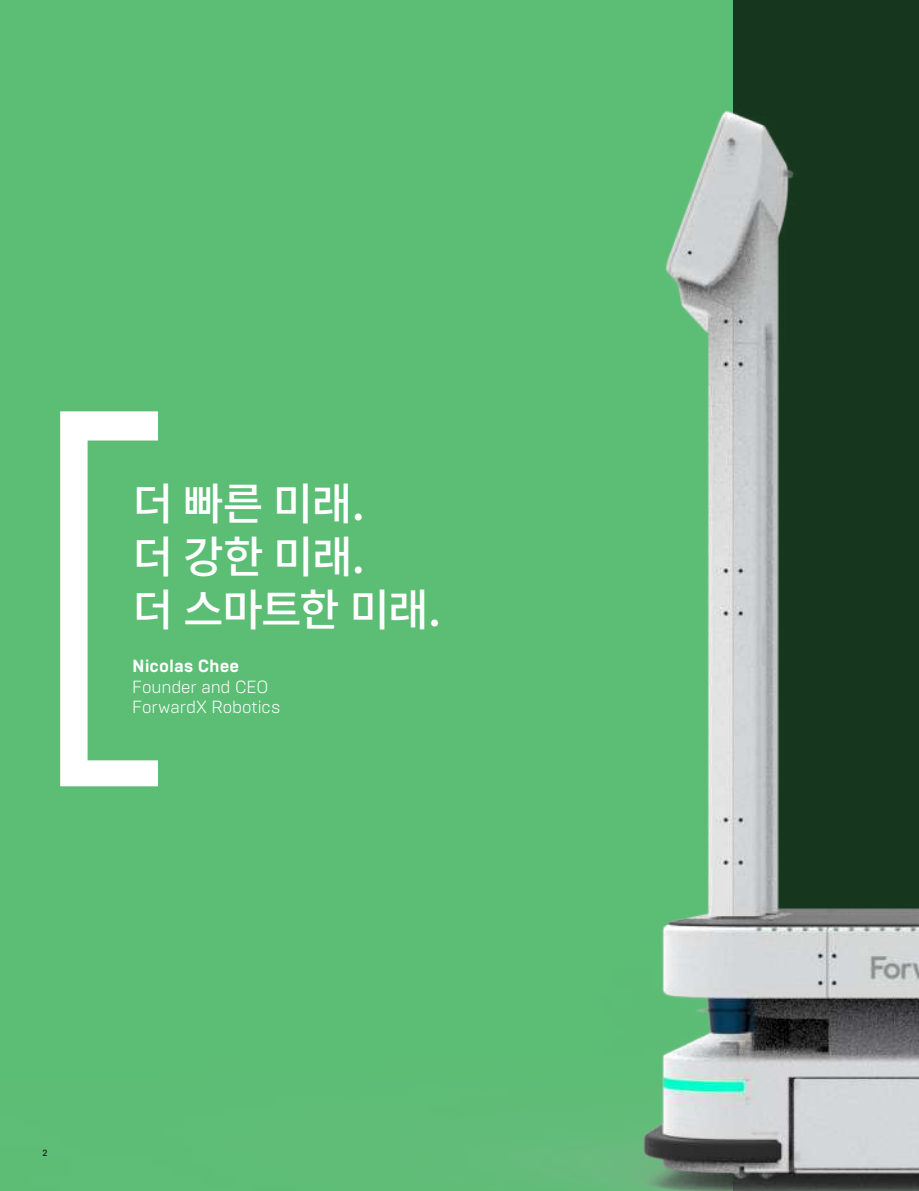
<style>
.page{position:relative;width:919px;height:1191px;background:#fff}
.page>*{position:absolute;margin:0;border:0;box-sizing:border-box;transform-origin:0 0}
.t1{font:500 44.1px/52.8px "Source Han Sans SC";letter-spacing:-.04em;color:#fff}
.t2{font:300 17.55px/20.5px "Brutal Type";letter-spacing:-.005em;color:#fff}
.t3{font:700 17.55px "Brutal Type";letter-spacing:-.005em;color:#fff}
.t4{font:500 9px "Brutal Type";color:#231f20}
</style>
<div class="page">
<div style="left:0;top:0;width:733px;height:1191px;background:#5cbd75"></div>
<div style="left:733px;top:0;width:185px;height:1191px;background:#16361d"></div>
<img style="left:60px;top:110px;width:858px;height:1081px">
<svg style="left:60px;top:411px;width:98px;height:375px"></svg>
<h1 class="t1" style="left:133px;top:479px;width:310px">더 빠른 미래.<br>더 강한 미래.<br>더 스마트한 미래.</h1>
<p class="t3" style="left:132px;top:655px;width:108px">Nicolas Chee</p>
<p class="t2" style="left:132px;top:676px;width:150px">Founder and CEO<br>ForwardX Robotics</p>
<p class="t4" style="left:43px;top:1147px;width:7px">2</p>
</div>
